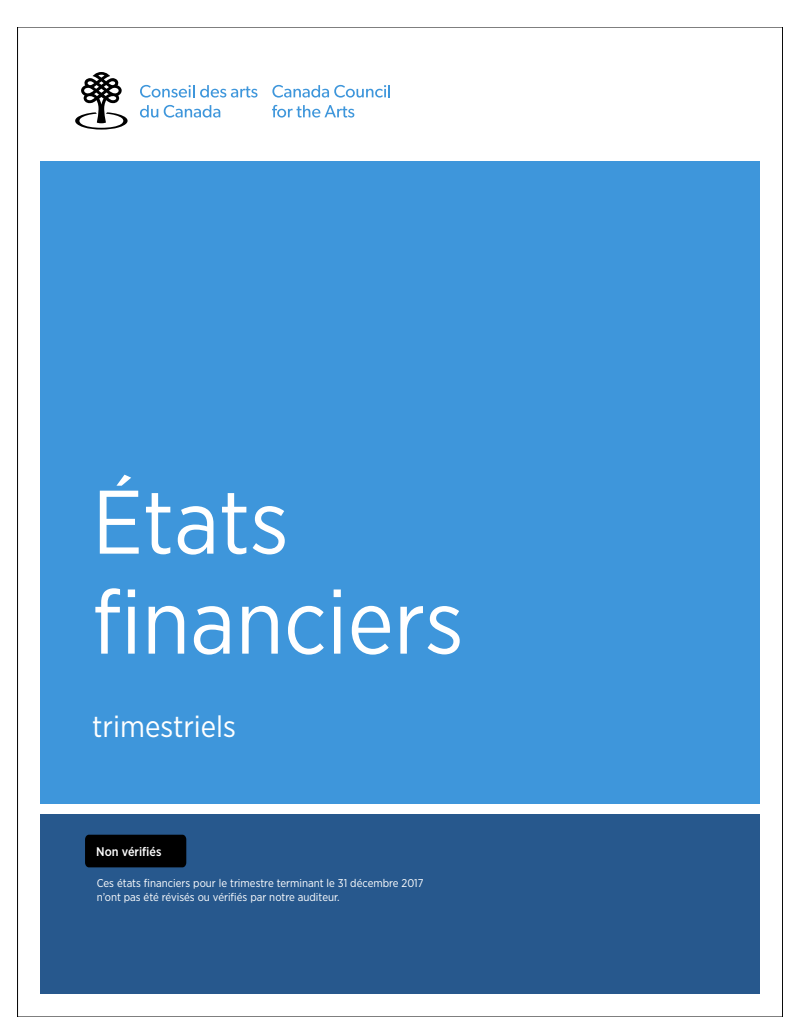
<style>
.page{position:relative;width:810px;height:1035px;background:#fff}
.page>*{position:absolute;margin:0;border:0;box-sizing:border-box;transform-origin:0 0}
.t1{font:90px/100px "Gotham Narrow";color:#fff}
.t2{font:30px "Gotham Narrow";color:#fff}
.t3{font:500 12.5px "Gotham Narrow";color:#fff}
.t4{font:11.25px/13.5px "Gotham Narrow";color:#fff}
</style>
<div class="page">
<div style="left:40px;top:161px;width:720px;height:643px;background:#3e96db"></div>
<div style="left:40px;top:815px;width:720px;height:179px;background:#27588d"></div>
<div style="left:85px;top:835px;width:101px;height:32px;background:#000"></div>
<svg style="left:272px;top:85px;width:118px;height:13px"></svg>
<svg style="left:272px;top:105px;width:82px;height:13px"></svg>
<svg style="left:140px;top:85px;width:118px;height:13px"></svg>
<svg style="left:140px;top:105px;width:18px;height:13px"></svg>
<svg style="left:164px;top:105px;width:56px;height:13px"></svg>
<svg style="left:75px;top:72px;width:53px;height:58px"></svg>
<h1 class="t1" style="left:92px;top:470px;width:373px">États financiers</h1>
<h2 class="t2" style="left:92px;top:708px;width:145px">trimestriels</h2>
<p class="t3" style="left:96px;top:844px;width:67px">Non vérifiés</p>
<p class="t4" style="left:97px;top:876px;width:328px">Ces états financiers pour le trimestre terminant le 31 décembre 2017 n’ont pas été révisés ou vérifiés par notre auditeur.</p>
</div>
